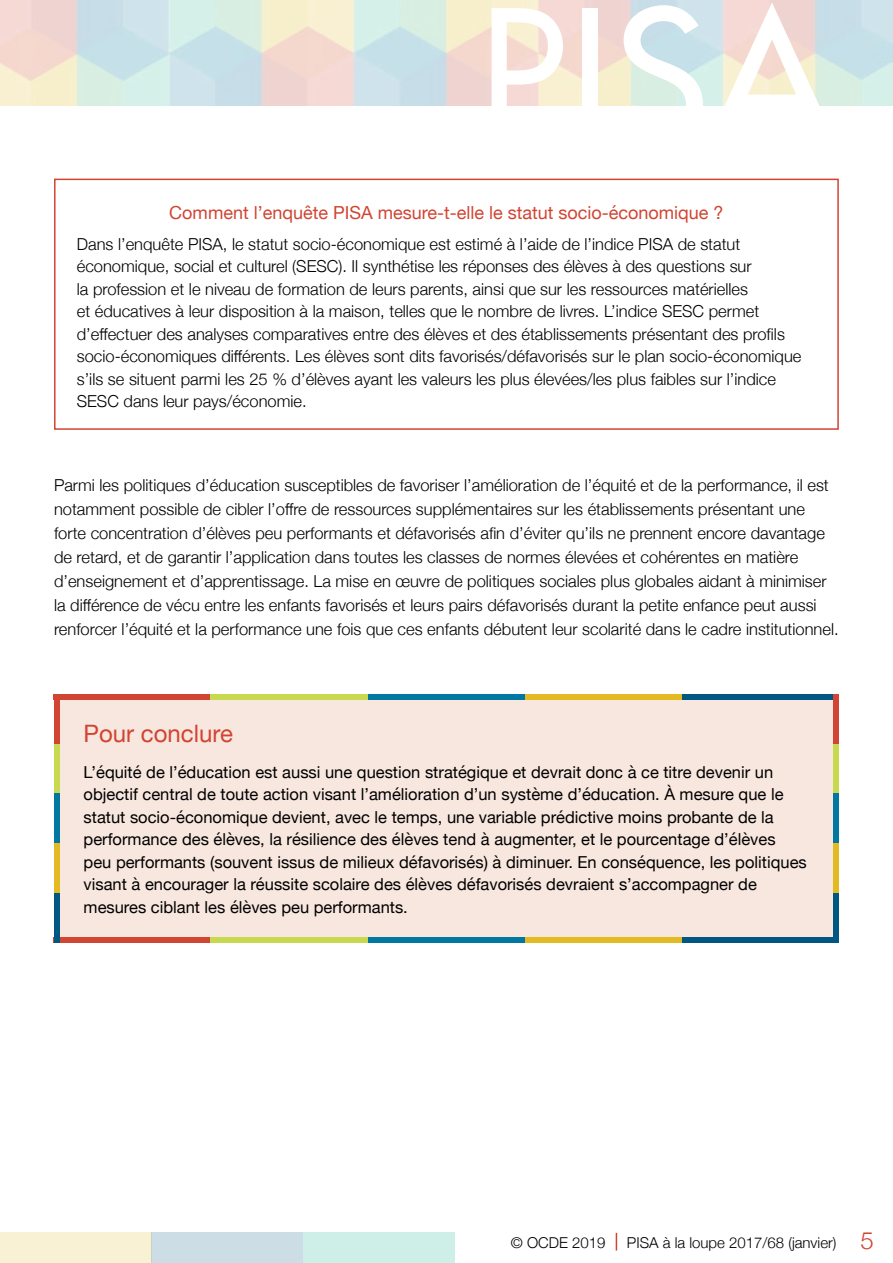
<style>
.page{position:relative;width:893px;height:1263px;background:#fff}
.page>*{position:absolute;margin:0;border:0;box-sizing:border-box;transform-origin:0 0}
.t1{font:24px "Helvetica Neue";color:#d14432}
.t2{font:18px "Helvetica Neue";color:#d14432}
.t3{font:300 16.5px/22.5px "Helvetica Neue";color:#000}
.t4{font:16.5px/22.5px "Helvetica Neue";color:#000}
.t5{font:300 15px "Helvetica Neue";color:#000}
.s1{font-size:24px;color:#d14432}
</style>
<div class="page">
<div style="left:0;top:1233px;width:151px;height:30px;background:#f9f1d3"></div>
<div style="left:151px;top:1233px;width:152px;height:30px;background:#cddde6"></div>
<div style="left:303px;top:1233px;width:152px;height:30px;background:#cdefe7"></div>
<img style="left:0;top:1px;width:893px;height:105px">
<svg style="left:492px;top:8px;width:71px;height:98px"></svg>
<div style="left:583px;top:8px;width:15px;height:136px;background:#fff"></div>
<svg style="left:617px;top:2px;width:220px;height:104px"></svg>
<svg style="left:616px;top:1233px;width:1px;height:17px"></svg>
<div style="left:54px;top:179px;width:785px;height:251px;border:2px solid #d14432"></div>
<div style="left:54px;top:694px;width:785px;height:248px;background:#f8e7df"></div>
<div style="left:54px;top:937px;width:157px;height:5px;background:#d14533"></div>
<div style="left:211px;top:937px;width:157px;height:5px;background:#c7d94f"></div>
<div style="left:368px;top:937px;width:157px;height:5px;background:#0078a1"></div>
<div style="left:525px;top:937px;width:157px;height:5px;background:#e3ba21"></div>
<div style="left:682px;top:937px;width:157px;height:5px;background:#005782"></div>
<div style="left:54px;top:694px;width:157px;height:6px;background:#d14533"></div>
<div style="left:211px;top:694px;width:157px;height:6px;background:#c7d94f"></div>
<div style="left:368px;top:694px;width:157px;height:6px;background:#0078a1"></div>
<div style="left:525px;top:694px;width:157px;height:6px;background:#e3ba21"></div>
<div style="left:682px;top:694px;width:157px;height:6px;background:#005782"></div>
<div style="left:54px;top:694px;width:5px;height:50px;background:#d14533"></div>
<div style="left:54px;top:744px;width:5px;height:49px;background:#c7d94f"></div>
<div style="left:54px;top:793px;width:5px;height:50px;background:#0078a1"></div>
<div style="left:54px;top:843px;width:5px;height:50px;background:#e3ba21"></div>
<div style="left:54px;top:893px;width:5px;height:49px;background:#005782"></div>
<div style="left:833px;top:694px;width:6px;height:50px;background:#d14533"></div>
<div style="left:833px;top:744px;width:6px;height:49px;background:#c7d94f"></div>
<div style="left:833px;top:793px;width:6px;height:50px;background:#0078a1"></div>
<div style="left:833px;top:843px;width:6px;height:50px;background:#e3ba21"></div>
<div style="left:833px;top:893px;width:6px;height:49px;background:#005782"></div>
<p class="t2" style="left:169px;top:199px;width:556px">Comment l’enquête PISA mesure-t-elle le statut socio-économique ?</p>
<p class="t3" style="left:77px;top:231px;width:726px">Dans l’enquête PISA, le statut socio-économique est estimé à l’aide de l’indice PISA de statut économique, social et culturel (SESC). Il synthétise les réponses des élèves à des questions sur<br>la profession et le niveau de formation de leurs parents, ainsi que sur les ressources matérielles<br>et éducatives à leur disposition à la maison, telles que le nombre de livres. L’indice SESC permet d’effectuer des analyses comparatives entre des élèves et des établissements présentant des profils socio-économiques différents. Les élèves sont dits favorisés/défavorisés sur le plan socio-économique s’ils se situent parmi les 25 % d’élèves ayant les valeurs les plus élevées/les plus faibles sur l’indice SESC dans leur pays/économie.</p>
<p class="t3" style="left:54px;top:472px;width:786px;line-height:24px">Parmi les politiques d’éducation susceptibles de favoriser l’amélioration de l’équité et de la performance, il est notamment possible de cibler l’offre de ressources supplémentaires sur les établissements présentant une forte concentration d’élèves peu performants et défavorisés afin d’éviter qu’ils ne prennent encore davantage de retard, et de garantir l’application dans toutes les classes de normes élevées et cohérentes en matière d’enseignement et d’apprentissage. La mise en œuvre de politiques sociales plus globales aidant à minimiser la différence de vécu entre les enfants favorisés et leurs pairs défavorisés durant la petite enfance peut aussi renforcer l’équité et la performance une fois que ces enfants débutent leur scolarité dans le cadre institutionnel.</p>
<h1 class="t1" style="left:84px;top:716px;width:151px">Pour conclure</h1>
<p class="t4" style="left:84px;top:761px;width:725px">L’équité de l’éducation est aussi une question stratégique et devrait donc à ce titre devenir un objectif central de toute action visant l’amélioration d’un système d’éducation. À mesure que le statut socio-économique devient, avec le temps, une variable prédictive moins probante de la performance des élèves, la résilience des élèves tend à augmenter, et le pourcentage d’élèves peu performants (souvent issus de milieux défavorisés) à diminuer. En conséquence, les politiques visant à encourager la réussite scolaire des élèves défavorisés devraient s’accompagner de mesures ciblant les élèves peu performants.</p>
<p class="t5" style="left:511px;top:1231px;width:96px">© OCDE 2019</p>
<p class="t5" style="left:627px;top:1231px;width:248px">PISA à la loupe 2017/68 (janvier) <span class="s1">5</span></p>
</div>
